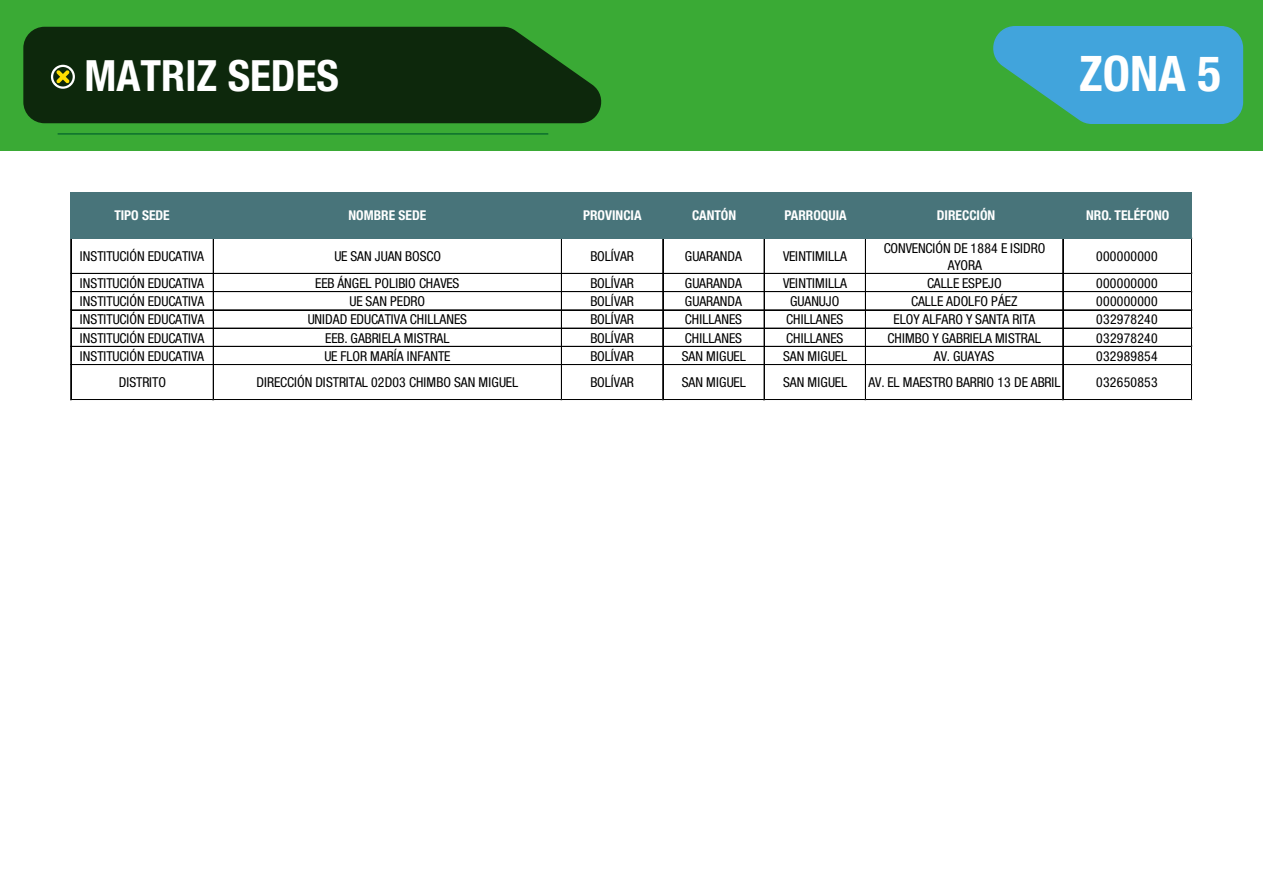
<style>
.page{position:relative;width:1263px;height:893px;background:#fff}
.page>*{position:absolute;margin:0;border:0;box-sizing:border-box;transform-origin:0 0}
.t1{font:700 condensed 49.05px "Helvetica Neue";color:#fff}
.t2{font:700 condensed 43.2px "Helvetica Neue";color:#fff}
.t3{font:condensed 13.65px/17.5px "Helvetica Neue";color:#010101;text-align:center}
.t4{font:condensed 13.65px "Helvetica Neue";letter-spacing:.02em;color:#010101}
.t5{font:700 condensed 13.5px "Helvetica Neue";color:#fff}
</style>
<div class="page">
<div style="left:0;top:0;width:1263px;height:150px;background:#3aaa35"></div>
<div style="left:23px;top:27px;width:578px;height:96px;background:#0d280c"></div>
<svg style="left:993px;top:26px;width:251px;height:98px;background:#40a4c4"></svg>
<hr style="left:58px;top:133px;width:490px;height:2px;background:#36a9e1">
<hr style="left:71px;top:273px;width:1121px;height:1px;background:#010101">
<hr style="left:71px;top:291px;width:1121px;height:1px;background:#010101">
<hr style="left:71px;top:292px;width:1121px;height:1px;background:#010101">
<hr style="left:71px;top:310px;width:1121px;height:1px;background:#010101">
<hr style="left:71px;top:328px;width:1121px;height:1px;background:#010101">
<hr style="left:71px;top:346px;width:1121px;height:1px;background:#010101">
<hr style="left:71px;top:364px;width:1121px;height:1px;background:#010101">
<hr style="left:71px;top:365px;width:1121px;height:1px;background:#010101">
<hr style="left:70px;top:238px;width:1px;height:162px;background:#010101">
<hr style="left:71px;top:238px;width:1px;height:162px;background:#010101">
<hr style="left:213px;top:238px;width:1px;height:162px;background:#010101">
<hr style="left:561px;top:238px;width:1px;height:162px;background:#010101">
<hr style="left:662px;top:238px;width:1px;height:162px;background:#010101">
<hr style="left:663px;top:238px;width:1px;height:162px;background:#010101">
<hr style="left:764px;top:238px;width:1px;height:162px;background:#010101">
<hr style="left:865px;top:238px;width:1px;height:162px;background:#010101">
<hr style="left:1062px;top:238px;width:1px;height:162px;background:#010101">
<hr style="left:1063px;top:238px;width:1px;height:162px;background:#010101">
<hr style="left:71px;top:399px;width:1121px;height:1px;background:#010101">
<hr style="left:1191px;top:238px;width:1px;height:162px;background:#010101">
<div style="left:71px;top:193px;width:1121px;height:46px;background:#48747a"></div>
<svg style="left:51px;top:65px;width:24px;height:24px"></svg>
<h2 class="t2" style="left:85px;top:49px;width:256px">MATRIZ SEDES</h2>
<h1 class="t1" style="left:1079px;top:43px;width:143px">ZONA 5</h1>
<p class="t5" style="left:114px;top:207px;width:57px">TIPO SEDE</p>
<p class="t5" style="left:348px;top:207px;width:79px">NOMBRE SEDE</p>
<p class="t5" style="left:583px;top:207px;width:60px">PROVINCIA</p>
<p class="t5" style="left:692px;top:207px;width:45px">CANTÓN</p>
<p class="t5" style="left:785px;top:207px;width:64px">PARROQUIA</p>
<p class="t5" style="left:937px;top:207px;width:60px">DIRECCIÓN</p>
<p class="t5" style="left:1086px;top:207px;width:85px">NRO. TELÉFONO</p>
<p class="t3" style="left:80px;top:247px;width:126px">INSTITUCIÓN EDUCATIVA</p>
<p class="t3" style="left:334px;top:247px;width:108px">UE SAN JUAN BOSCO</p>
<p class="t3" style="left:590px;top:247px;width:45px">BOLÍVAR</p>
<p class="t3" style="left:685px;top:247px;width:59px">GUARANDA</p>
<p class="t3" style="left:783px;top:247px;width:65px">VEINTIMILLA</p>
<p class="t3" style="left:884px;top:239px;width:163px">CONVENCIÓN DE 1884 E ISIDRO<br>AYORA</p>
<p class="t4" style="left:1096px;top:248px;width:63px">000000000</p>
<p class="t3" style="left:80px;top:274px;width:126px">INSTITUCIÓN EDUCATIVA</p>
<p class="t3" style="left:315px;top:274px;width:146px">EEB ÁNGEL POLIBIO CHAVES</p>
<p class="t3" style="left:590px;top:274px;width:45px">BOLÍVAR</p>
<p class="t3" style="left:685px;top:274px;width:59px">GUARANDA</p>
<p class="t3" style="left:783px;top:274px;width:65px">VEINTIMILLA</p>
<p class="t3" style="left:927px;top:274px;width:76px">CALLE ESPEJO</p>
<p class="t4" style="left:1096px;top:275px;width:63px">000000000</p>
<p class="t3" style="left:80px;top:292px;width:126px">INSTITUCIÓN EDUCATIVA</p>
<p class="t3" style="left:350px;top:292px;width:77px">UE SAN PEDRO</p>
<p class="t3" style="left:590px;top:292px;width:45px">BOLÍVAR</p>
<p class="t3" style="left:685px;top:292px;width:59px">GUARANDA</p>
<p class="t3" style="left:790px;top:292px;width:51px">GUANUJO</p>
<p class="t3" style="left:911px;top:292px;width:108px">CALLE ADOLFO PÁEZ</p>
<p class="t4" style="left:1096px;top:293px;width:63px">000000000</p>
<p class="t3" style="left:80px;top:311px;width:126px">INSTITUCIÓN EDUCATIVA</p>
<p class="t3" style="left:308px;top:311px;width:161px">UNIDAD EDUCATIVA CHILLANES</p>
<p class="t3" style="left:590px;top:311px;width:45px">BOLÍVAR</p>
<p class="t3" style="left:685px;top:311px;width:59px">CHILLANES</p>
<p class="t3" style="left:786px;top:311px;width:59px">CHILLANES</p>
<p class="t3" style="left:894px;top:311px;width:143px">ELOY ALFARO Y SANTA RITA</p>
<p class="t4" style="left:1096px;top:312px;width:63px">032978240</p>
<p class="t3" style="left:80px;top:329px;width:126px">INSTITUCIÓN EDUCATIVA</p>
<p class="t3" style="left:325px;top:329px;width:126px">EEB. GABRIELA MISTRAL</p>
<p class="t3" style="left:590px;top:329px;width:45px">BOLÍVAR</p>
<p class="t3" style="left:685px;top:329px;width:59px">CHILLANES</p>
<p class="t3" style="left:786px;top:329px;width:59px">CHILLANES</p>
<p class="t3" style="left:887px;top:329px;width:155px">CHIMBO Y GABRIELA MISTRAL</p>
<p class="t4" style="left:1096px;top:330px;width:63px">032978240</p>
<p class="t3" style="left:80px;top:347px;width:126px">INSTITUCIÓN EDUCATIVA</p>
<p class="t3" style="left:324px;top:347px;width:128px">UE FLOR MARÍA INFANTE</p>
<p class="t3" style="left:590px;top:347px;width:45px">BOLÍVAR</p>
<p class="t3" style="left:682px;top:347px;width:66px">SAN MIGUEL</p>
<p class="t3" style="left:783px;top:347px;width:66px">SAN MIGUEL</p>
<p class="t3" style="left:934px;top:347px;width:62px">AV. GUAYAS</p>
<p class="t4" style="left:1096px;top:348px;width:63px">032989854</p>
<p class="t3" style="left:119px;top:374px;width:49px">DISTRITO</p>
<p class="t3" style="left:257px;top:374px;width:263px">DIRECCIÓN DISTRITAL 02D03 CHIMBO SAN MIGUEL</p>
<p class="t3" style="left:590px;top:374px;width:45px">BOLÍVAR</p>
<p class="t3" style="left:682px;top:374px;width:66px">SAN MIGUEL</p>
<p class="t3" style="left:783px;top:374px;width:66px">SAN MIGUEL</p>
<p class="t3" style="left:868px;top:374px;width:194px">AV. EL MAESTRO BARRIO 13 DE ABRIL</p>
<p class="t4" style="left:1096px;top:375px;width:63px">032650853</p>
</div>
